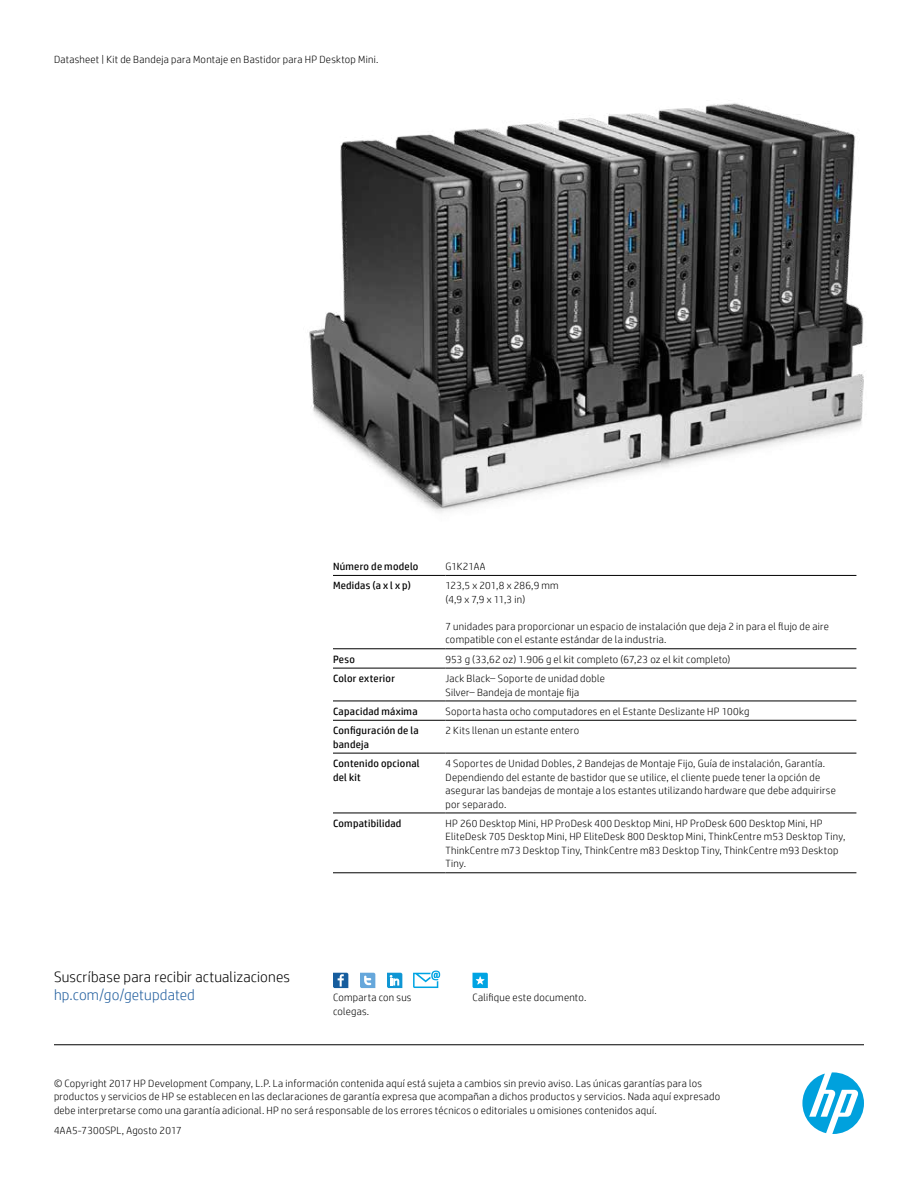
<style>
.page{position:relative;width:918px;height:1188px;background:#fff}
.page>*{position:absolute;margin:0;border:0;box-sizing:border-box;transform-origin:0 0}
.t1{font:300 15px "HP Simplified";letter-spacing:.01em;color:#000}
.t2{font:300 15px "HP Simplified";letter-spacing:.01em;color:#215e9e}
.t3{font:300 10.5px/13.5px "HP Simplified";letter-spacing:.025em;color:#000}
.t4{font:10.5px/13.5px "HP Simplified";letter-spacing:.025em;color:#000}
.t5{font:300 10.5px "HP Simplified";color:#000}
</style>
<div class="page">
<svg style="left:802px;top:1072px;width:62px;height:62px"></svg>
<hr style="left:333px;top:575px;width:113px;height:1px;background:#000">
<hr style="left:446px;top:575px;width:410px;height:1px;background:#000">
<hr style="left:333px;top:649px;width:113px;height:1px;background:#000">
<hr style="left:446px;top:649px;width:410px;height:1px;background:#000">
<hr style="left:333px;top:668px;width:113px;height:1px;background:#000">
<hr style="left:446px;top:668px;width:410px;height:1px;background:#000">
<hr style="left:333px;top:701px;width:113px;height:1px;background:#000">
<hr style="left:446px;top:701px;width:410px;height:1px;background:#000">
<hr style="left:333px;top:720px;width:113px;height:1px;background:#000">
<hr style="left:446px;top:720px;width:410px;height:1px;background:#000">
<hr style="left:333px;top:753px;width:113px;height:1px;background:#000">
<hr style="left:446px;top:753px;width:410px;height:1px;background:#000">
<hr style="left:333px;top:813px;width:113px;height:1px;background:#000">
<hr style="left:446px;top:813px;width:410px;height:1px;background:#000">
<hr style="left:333px;top:873px;width:113px;height:1px;background:#000">
<hr style="left:446px;top:873px;width:410px;height:1px;background:#000">
<img style="left:309px;top:103px;width:555px;height:410px">
<hr style="left:54px;top:1045px;width:810px;height:1px;background:#000">
<svg style="left:473px;top:973px;width:15px;height:15px"></svg>
<svg style="left:333px;top:973px;width:15px;height:15px"></svg>
<svg style="left:360px;top:973px;width:15px;height:15px"></svg>
<svg style="left:387px;top:973px;width:15px;height:15px"></svg>
<svg style="left:413px;top:971px;width:27px;height:17px"></svg>
<p class="t3" style="left:54px;top:52px;width:326px">Datasheet | Kit de Bandeja para Montaje en Bastidor para HP Desktop Mini.</p>
<h1 class="t1" style="left:54px;top:967px;width:238px">Suscríbase para recibir actualizaciones</h1>
<h1 class="t2" style="left:54px;top:985px;width:142px">hp.com/go/getupdated</h1>
<p class="t4" style="left:333px;top:560px;width:87px">Número de modelo</p>
<p class="t5" style="left:445px;top:560px;width:42px">G1K21AA</p>
<p class="t4" style="left:333px;top:579px;width:79px">Medidas (a x l x p)</p>
<p class="t3" style="left:445px;top:579px;width:115px">123,5 x 201,8 x 286,9 mm (4,9 x 7,9 x 11,3 in)</p>
<p class="t3" style="left:445px;top:619px;width:385px">7 unidades para proporcionar un espacio de instalación que deja 2 in para el flujo de aire compatible con el estante estándar de la industria.</p>
<p class="t4" style="left:333px;top:652px;width:23px">Peso</p>
<p class="t3" style="left:445px;top:652px;width:287px">953 g (33,62 oz) 1.906 g el kit completo (67,23 oz el kit completo)</p>
<p class="t4" style="left:333px;top:672px;width:64px">Color exterior</p>
<p class="t3" style="left:445px;top:671px;width:161px">Jack Black– Soporte de unidad doble<br>Silver– Bandeja de montaje fija</p>
<p class="t4" style="left:333px;top:704px;width:86px">Capacidad máxima</p>
<p class="t3" style="left:445px;top:704px;width:305px">Soporta hasta ocho computadores en el Estante Deslizante HP 100kg</p>
<p class="t4" style="left:333px;top:724px;width:87px">Configuración de la bandeja</p>
<p class="t3" style="left:445px;top:724px;width:135px">2 Kits llenan un estante entero</p>
<p class="t4" style="left:333px;top:757px;width:88px">Contenido opcional del kit</p>
<p class="t3" style="left:445px;top:756px;width:392px">4 Soportes de Unidad Dobles, 2 Bandejas de Montaje Fijo, Guía de instalación, Garantía.<br>Dependiendo del estante de bastidor que se utilice, el cliente puede tener la opción de asegurar las bandejas de montaje a los estantes utilizando hardware que debe adquirirse por separado.</p>
<p class="t4" style="left:333px;top:816px;width:70px">Compatibilidad</p>
<p class="t3" style="left:445px;top:816px;width:401px">HP 260 Desktop Mini, HP ProDesk 400 Desktop Mini, HP ProDesk 600 Desktop Mini, HP EliteDesk 705 Desktop Mini, HP EliteDesk 800 Desktop Mini, ThinkCentre m53 Desktop Tiny, ThinkCentre m73 Desktop Tiny, ThinkCentre m83 Desktop Tiny, ThinkCentre m93 Desktop Tiny.</p>
<p class="t3" style="left:333px;top:991px;width:80px">Comparta con sus</p>
<p class="t3" style="left:473px;top:991px;width:115px">Califique este documento.</p>
<p class="t3" style="left:333px;top:1004px;width:38px">colegas.</p>
<p class="t3" style="left:54px;top:1076px;width:668px">© Copyright 2017 HP Development Company, L.P. La información contenida aquí está sujeta a cambios sin previo aviso. Las únicas garantías para los productos y servicios de HP se establecen en las declaraciones de garantía expresa que acompañan a dichos productos y servicios. Nada aquí expresado debe interpretarse como una garantía adicional. HP no será responsable de los errores técnicos o editoriales u omisiones contenidos aquí.</p>
<p class="t3" style="left:54px;top:1123px;width:129px">4AA5-7300SPL, Agosto 2017</p>
</div>
